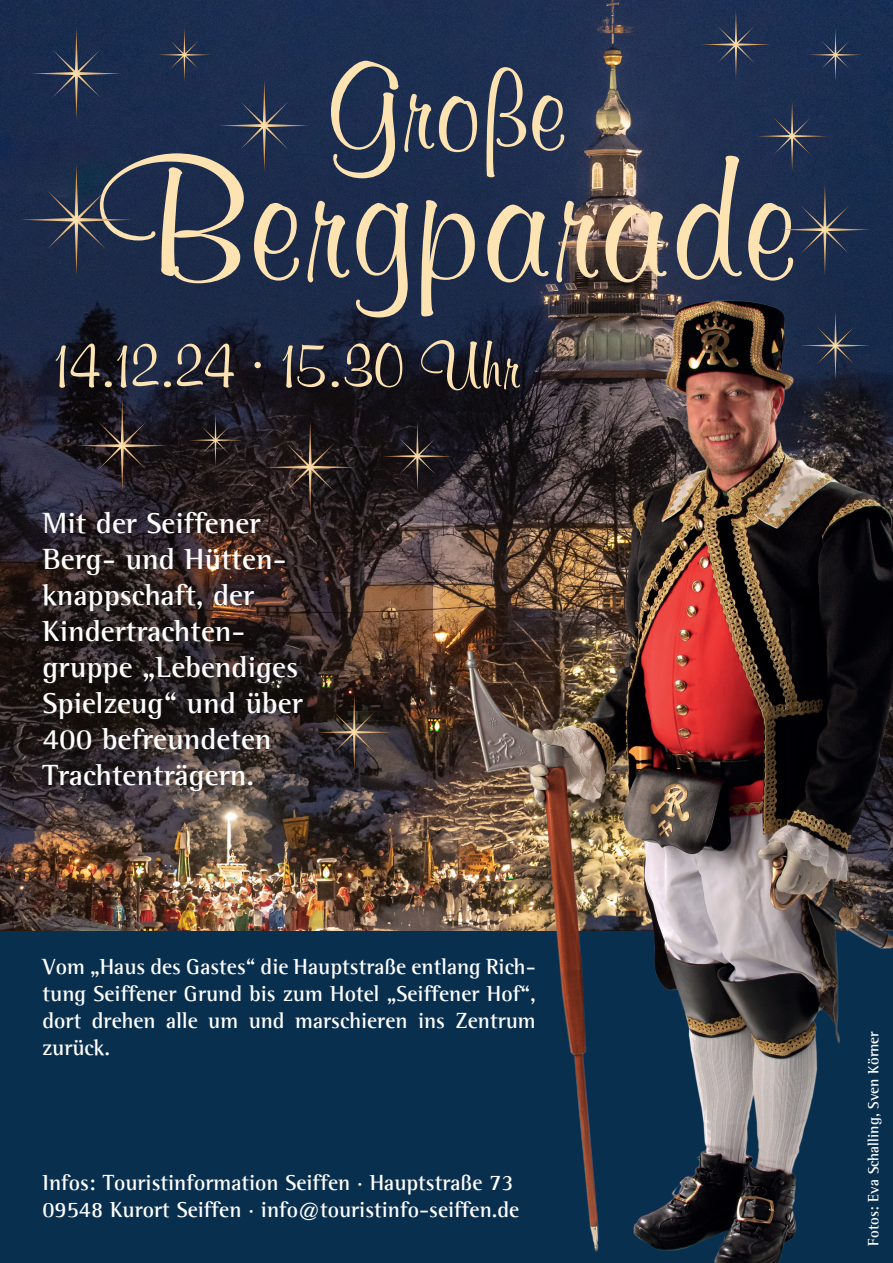
<style>
.page{position:relative;width:893px;height:1263px;background:#092f4f}
.page>*{position:absolute;margin:0;border:0;box-sizing:border-box;transform-origin:0 0}
.t1{font:700 178.95px "Murray Hill BT";color:#fee3b2}
.t2{font:700 127.8px "Murray Hill BT";color:#fee3b2}
.t3{font:700 68.25px "Murray Hill BT";color:#fee3b2}
.t4{font:700 30px/36px "Agfa Rotis Semi Serif";color:#fff}
.t5{font:700 22.5px/27px "Agfa Rotis Semi Serif";color:#fff;text-align:justify}
.t6{font:700 15.45px "Agfa Rotis Semi Serif";color:#fff}
</style>
<div class="page">
<img style="left:0;top:0;width:893px;height:930px">
<svg style="left:701px;top:9px;width:70px;height:71px;background:#273654"></svg>
<svg style="left:757px;top:101px;width:70px;height:70px"></svg>
<svg style="left:31px;top:28px;width:91px;height:91px"></svg>
<svg style="left:382px;top:421px;width:71px;height:70px;background:#231d20"></svg>
<svg style="left:21px;top:164px;width:111px;height:111px"></svg>
<svg style="left:316px;top:694px;width:76px;height:76px;background:#39302e"></svg>
<svg style="left:218px;top:80px;width:92px;height:91px"></svg>
<svg style="left:779px;top:184px;width:92px;height:65px"></svg>
<svg style="left:157px;top:28px;width:55px;height:54px"></svg>
<svg style="left:808px;top:28px;width:55px;height:54px"></svg>
<img style="left:453px;top:249px;width:440px;height:1014px">
<svg style="left:76px;top:400px;width:92px;height:91px;background:#282126"></svg>
<svg style="left:264px;top:421px;width:92px;height:92px;background:#2b2120"></svg>
<svg style="left:188px;top:413px;width:55px;height:54px;background:#251f21"></svg>
<p class="t2" style="left:325px;top:28px;width:242px">Große</p>
<p class="t1" style="left:95px;top:109px;width:702px">Bergparade</p>
<p class="t3" style="left:54px;top:323px;width:467px">14.12.24 · 15.30 Uhr</p>
<p class="t4" style="left:43px;top:505px;width:262px">Mit der Seiffener<br>Berg- und Hütten&shy;knappschaft, der<br>Kindertrachten&shy;gruppe „Lebendiges<br>Spielzeug“ und über<br>400 befreundeten<br>Trachtenträgern.</p>
<p class="t5" style="left:43px;top:953px;width:495px">Vom „Haus des Gastes“ die Hauptstraße entlang Rich&shy;tung Seiffener Grund bis zum Hotel „Seiffener Hof“, dort drehen alle um und marschieren ins Zentrum zurück.</p>
<p class="t5" style="left:43px;top:1169px;width:478px">Infos: Touristinformation Seiffen · Hauptstraße 73<br>09548 Kurort Seiffen · info@touristinfo-seiffen.de</p>
<p class="t6" style="left:864px;top:1245px;width:216px;rotate:-90deg">Fotos: Eva Schalling, Sven Körner</p>
</div>
